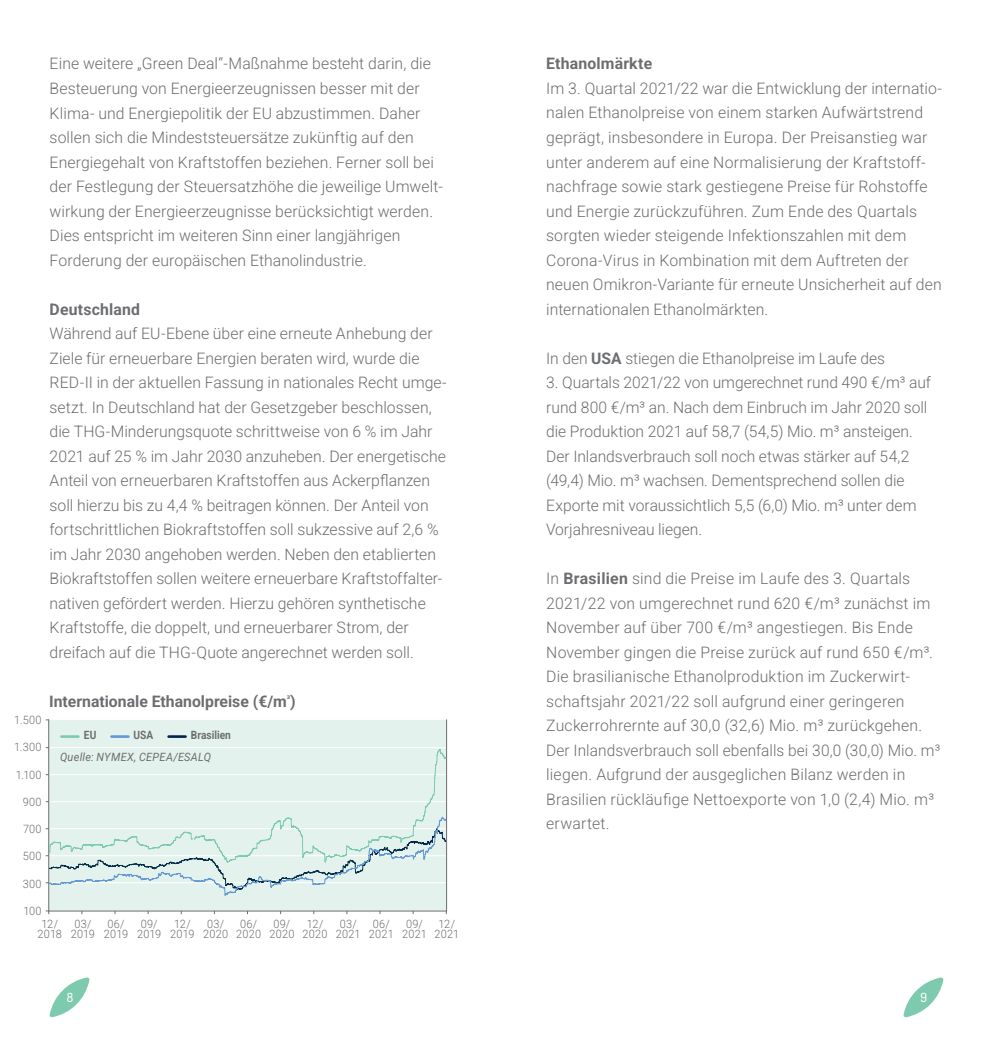
<style>
.page{position:relative;width:993px;height:1042px;background:#fff}
.page>*{position:absolute;margin:0;border:0;box-sizing:border-box;transform-origin:0 0}
.t1{font:300 15.75px/24.5px "Roboto";letter-spacing:.005em;color:#6c6d70}
.t2{font:700 15.75px "Roboto";color:#6c6d70}
.t3{font:12.6px "Dosis";color:#fff}
.t4{font:300 11.38px/10.5px "Roboto";letter-spacing:.02em;color:#6c6d70;text-align:center;scale:.96 1}
.t5{font:italic 11.38px "Roboto";letter-spacing:.025em;color:#6c6d70;scale:.96 1}
.t6{font:700 11.38px "Roboto";color:#6c6d70;scale:.89 1}
.s1{font-weight:700}
</style>
<div class="page">
<svg style="left:49px;top:977px;width:41px;height:40px"></svg>
<svg style="left:903px;top:977px;width:40px;height:40px"></svg>
<div style="left:49px;top:719px;width:397px;height:192px;background:#e3f2ec"></div>
<hr style="left:61px;top:735px;width:17px;height:3px;background:#7dcaae">
<hr style="left:111px;top:735px;width:17px;height:3px;background:#6599d1">
<hr style="left:168px;top:735px;width:17px;height:3px;background:#02254b">
<svg style="left:46px;top:747px;width:400px;height:149px"></svg>
<p class="t1" style="left:50px;top:51px;width:394px">Eine weitere „Green Deal“-Maßnahme besteht darin, die Besteuerung von Energieerzeugnissen besser mit der Klima- und Energiepolitik der EU abzustimmen. Daher sollen sich die Mindeststeuersätze zukünftig auf den Energiegehalt von Kraftstoffen beziehen. Ferner soll bei der Festlegung der Steuersatzhöhe die jeweilige Umwelt&shy;wirkung der Energieerzeugnisse berücksichtigt werden.<br>Dies entspricht im weiteren Sinn einer langjährigen Forderung der europäischen Ethanolindustrie.</p>
<p class="t2" style="left:50px;top:298px;width:92px">Deutschland</p>
<p class="t1" style="left:50px;top:321px;width:398px">Während auf EU-Ebene über eine erneute Anhebung der Ziele für erneuerbare Energien beraten wird, wurde die RED-II in der aktuellen Fassung in nationales Recht umge&shy;setzt. In Deutschland hat der Gesetzgeber beschlossen, die THG-Minderungsquote schrittweise von 6 % im Jahr 2021 auf 25 % im Jahr 2030 anzuheben. Der energetische Anteil von erneuerbaren Kraftstoffen aus Ackerpflanzen soll hierzu bis zu 4,4 % beitragen können. Der Anteil von fortschrittlichen Biokraftstoffen soll sukzessive auf 2,6 % im Jahr 2030 angehoben werden. Neben den etablierten Biokraftstoffen sollen weitere erneuerbare Kraftstoffalter&shy;nativen gefördert werden. Hierzu gehören synthetische Kraftstoffe, die doppelt, und erneuerbarer Strom, der dreifach auf die THG-Quote angerechnet werden soll.</p>
<p class="t4" style="left:14px;top:714px;width:30px">1.500</p>
<p class="t4" style="left:14px;top:741px;width:30px">1.300</p>
<p class="t4" style="left:16px;top:769px;width:29px">1.100</p>
<p class="t4" style="left:23px;top:796px;width:21px">900</p>
<p class="t4" style="left:23px;top:823px;width:21px">700</p>
<p class="t4" style="left:23px;top:850px;width:21px">500</p>
<p class="t4" style="left:23px;top:878px;width:21px">300</p>
<p class="t4" style="left:23px;top:905px;width:21px">100</p>
<p class="t2" style="left:49px;top:691px;width:248px">Internationale Ethanolpreise (€/m<sup>³</sup>)</p>
<p class="t6" style="left:84px;top:726px;width:15px">EU</p>
<p class="t6" style="left:134px;top:726px;width:24px">USA</p>
<p class="t6" style="left:191px;top:726px;width:46px">Brasilien</p>
<p class="t5" style="left:60px;top:749px;width:159px">Quelle: NYMEX, CEPEA/ESALQ</p>
<p class="t4" style="left:71px;top:918px;width:27px">03/<br>2019</p>
<p class="t4" style="left:203px;top:918px;width:28px">03/<br>2020</p>
<p class="t4" style="left:336px;top:918px;width:27px">03/<br>2021</p>
<p class="t4" style="left:434px;top:918px;width:27px">12/<br>2021</p>
<p class="t4" style="left:104px;top:918px;width:27px">06/<br>2019</p>
<p class="t4" style="left:236px;top:918px;width:28px">06/<br>2020</p>
<p class="t4" style="left:369px;top:918px;width:27px">06/<br>2021</p>
<p class="t4" style="left:38px;top:918px;width:27px">12/<br>2018</p>
<p class="t4" style="left:170px;top:918px;width:27px">12/<br>2019</p>
<p class="t4" style="left:302px;top:918px;width:28px">12/<br>2020</p>
<p class="t4" style="left:137px;top:918px;width:27px">09/<br>2019</p>
<p class="t4" style="left:269px;top:918px;width:28px">09/<br>2020</p>
<p class="t4" style="left:402px;top:918px;width:27px">09/<br>2021</p>
<p class="t2" style="left:546px;top:53px;width:107px">Ethanolmärkte</p>
<p class="t1" style="left:546px;top:76px;width:397px">Im 3. Quartal 2021/22 war die Entwicklung der internatio&shy;nalen Ethanolpreise von einem starken Aufwärtstrend geprägt, insbesondere in Europa. Der Preisanstieg war unter anderem auf eine Normalisierung der Kraftstoff&shy;nachfrage sowie stark gestiegene Preise für Rohstoffe und Energie zurückzuführen. Zum Ende des Quartals sorgten wieder steigende Infektionszahlen mit dem Corona-Virus in Kombination mit dem Auftreten der neuen Omikron-Variante für erneute Unsicherheit auf den internationalen Ethanolmärkten.</p>
<p class="t1" style="left:546px;top:345px;width:340px">In den <span class="s1">USA</span> stiegen die Ethanolpreise im Laufe des</p>
<p class="t1" style="left:546px;top:370px;width:386px">3. Quartals 2021/22 von umgerechnet rund 490 €/m³ auf rund 800 €/m³ an. Nach dem Einbruch im Jahr 2020 soll die Produktion 2021 auf 58,7 (54,5) Mio. m³ ansteigen.<br>Der Inlandsverbrauch soll noch etwas stärker auf 54,2 (49,4) Mio. m³ wachsen. Dementsprechend sollen die Exporte mit voraussichtlich 5,5 (6,0) Mio. m³ unter dem Vorjahresniveau liegen.</p>
<p class="t1" style="left:546px;top:566px;width:395px">In <span class="s1">Brasilien</span> sind die Preise im Laufe des 3. Quartals 2021/22 von umgerechnet rund 620 €/m³ zunächst im November auf über 700 €/m³ angestiegen. Bis Ende November gingen die Preise zurück auf rund 650 €/m³.<br>Die brasilianische Ethanolproduktion im Zuckerwirt&shy;schaftsjahr 2021/22 soll aufgrund einer geringeren Zuckerrohrernte auf 30,0 (32,6) Mio. m³ zurückgehen.<br>Der Inlandsverbrauch soll ebenfalls bei 30,0 (30,0) Mio. m³ liegen. Aufgrund der ausgeglichen Bilanz werden in Brasilien rückläufige Nettoexporte von 1,0 (2,4) Mio. m³ erwartet.</p>
<p class="t3" style="left:67px;top:989px;width:8px">8</p>
<p class="t3" style="left:920px;top:989px;width:8px">9</p>
</div>
